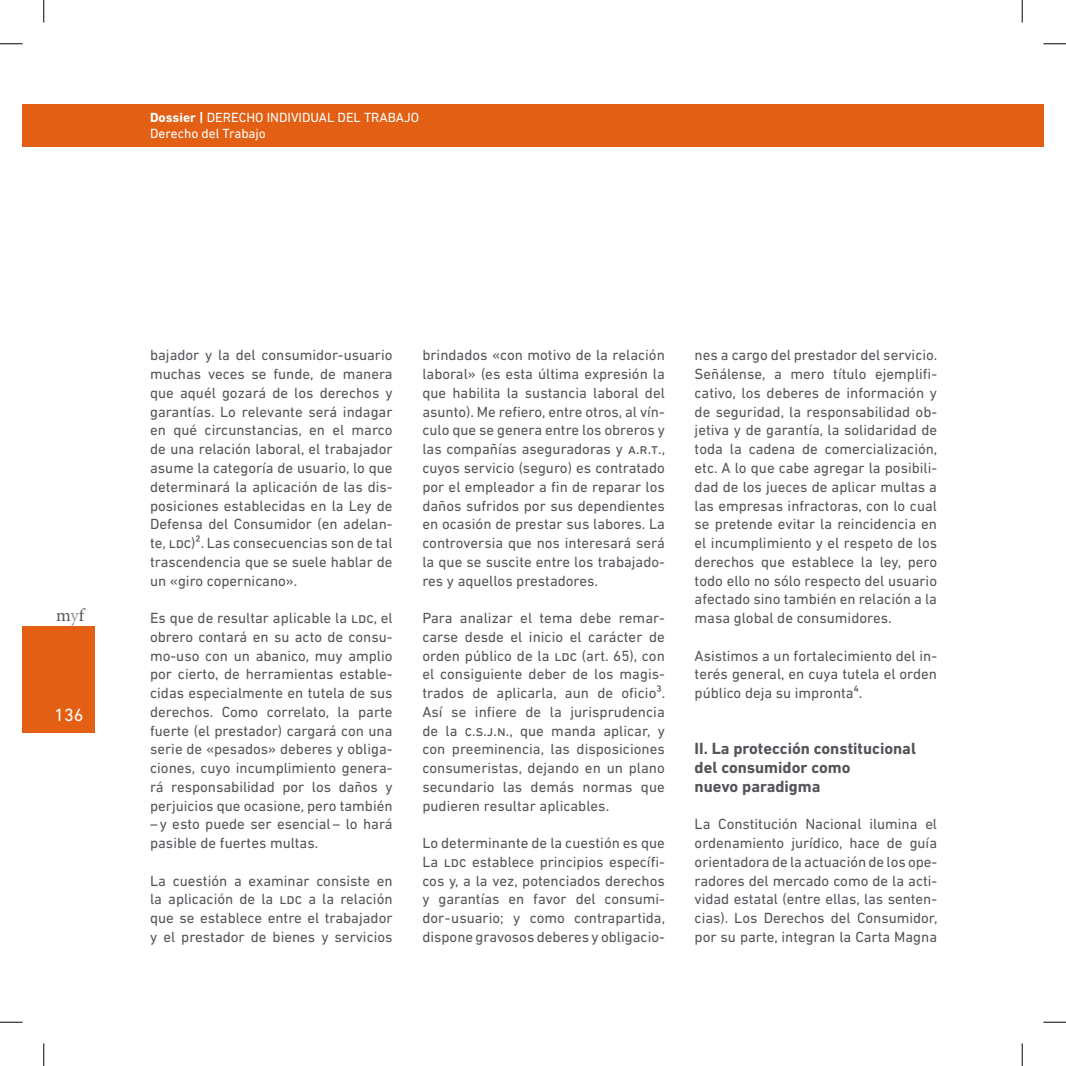
<style>
.page{position:relative;width:1066px;height:1066px;background:#fff}
.page>*{position:absolute;margin:0;border:0;box-sizing:border-box;transform-origin:0 0}
.t1{font:18px "Minion Pro";color:#54555a}
.t2{font:18px "DIN Next LT Pro";color:#fff}
.t3{font:700 16.5px "DIN Next LT Pro";color:#54555a}
.t4{font:15px/18.8px "DIN Next LT Pro";color:#54555a;text-align:justify}
.t5{font:13.5px/16.2px "DIN Next LT Pro";color:#fff}
.s1{font-weight:700}
.s2{color:#959599}
</style>
<div class="page">
<div style="left:1022px;top:104px;width:21px;height:43px;background:#e25f14"></div>
<div style="left:22px;top:626px;width:73px;height:107px;background:#e25f14"></div>
<div style="left:22px;top:104px;width:1000px;height:43px;background:#e25f14"></div>
<svg style="left:0;top:44px;width:22px;height:1px"></svg>
<svg style="left:1043px;top:44px;width:22px;height:1px"></svg>
<svg style="left:0;top:1021px;width:22px;height:1px"></svg>
<svg style="left:1043px;top:1021px;width:22px;height:1px"></svg>
<svg style="left:44px;top:0;width:1px;height:23px"></svg>
<svg style="left:44px;top:1043px;width:1px;height:22px"></svg>
<svg style="left:1021px;top:0;width:1px;height:23px"></svg>
<svg style="left:1021px;top:1043px;width:1px;height:22px"></svg>
<p class="t5" style="left:150px;top:109px;width:270px"><span class="s1">Dossier |</span> DERECHO INDIVIDUAL DEL TRABAJO<br>Derecho del Trabajo</p>
<p class="t1" style="left:56px;top:603px;width:29px">m<span class="s2">y</span>f</p>
<p class="t2" style="left:54px;top:704px;width:31px">136</p>
<p class="t4" style="left:150px;top:346px;width:244px">bajador y la del consumidor-usuario muchas veces se funde, de manera que aquél gozará de los derechos y garantías. Lo relevante será indagar en qué circunstancias, en el marco de una relación laboral, el trabajador asume la categoría de usuario, lo que determinará la aplicación de las dis&shy;posiciones establecidas en la Ley de Defensa del Consumidor (en adelan&shy;te, Ldc)². Las consecuencias son de tal trascendencia que se suele hablar de un «giro copernicano».</p>
<p class="t4" style="left:150px;top:608px;width:244px">Es que de resultar aplicable la Ldc, el obrero contará en su acto de consu&shy;mo-uso con un abanico, muy amplio por cierto, de herramientas estable&shy;cidas especialmente en tutela de sus derechos. Como correlato, la parte fuerte (el prestador) cargará con una serie de «pesados» deberes y obliga&shy;ciones, cuyo incumplimiento genera&shy;rá responsabilidad por los daños y perjuicios que ocasione, pero también –y esto puede ser esencial– lo hará pasible de fuertes multas.</p>
<p class="t4" style="left:150px;top:871px;width:244px">La cuestión a examinar consiste en la aplicación de la Ldc a la relación que se establece entre el trabajador y el prestador de bienes y servicios</p>
<p class="t4" style="left:422px;top:346px;width:244px">brindados «con motivo de la relación laboral» (es esta última expresión la que habilita la sustancia laboral del asunto). Me refiero, entre otros, al vín&shy;culo que se genera entre los obreros y las compañías aseguradoras y A.r.t., cuyos servicio (seguro) es contratado por el empleador a fin de reparar los daños sufridos por sus dependientes en ocasión de prestar sus labores. La controversia que nos interesará será la que se suscite entre los trabajado&shy;res y aquellos prestadores.</p>
<p class="t4" style="left:422px;top:608px;width:244px">Para analizar el tema debe remar&shy;carse desde el inicio el carácter de orden público de la Ldc (art. 65), con el consiguiente deber de los magis&shy;trados de aplicarla, aun de oficio³.<br>Así se infiere de la jurisprudencia de la C.s.j.n., que manda aplicar, y con preeminencia, las disposiciones consumeristas, dejando en un plano secundario las demás normas que pudieren resultar aplicables.</p>
<p class="t4" style="left:422px;top:833px;width:244px">Lo determinante de la cuestión es que La Ldc establece principios específi&shy;cos y, a la vez, potenciados derechos y garantías en favor del consumi&shy;dor-usuario; y como contrapartida, dispone gravosos deberes y obligacio-</p>
<p class="t4" style="left:694px;top:346px;width:244px">nes a cargo del prestador del servicio.</p>
<p class="t4" style="left:694px;top:364px;width:244px">Señálense, a mero título ejemplifi&shy;cativo, los deberes de información y de seguridad, la responsabilidad ob&shy;jetiva y de garantía, la solidaridad de toda la cadena de comercialización, etc. A lo que cabe agregar la posibili&shy;dad de los jueces de aplicar multas a las empresas infractoras, con lo cual se pretende evitar la reincidencia en el incumplimiento y el respeto de los derechos que establece la ley, pero todo ello no sólo respecto del usuario afectado sino también en relación a la masa global de consumidores.</p>
<p class="t4" style="left:694px;top:646px;width:244px">Asistimos a un fortalecimiento del in&shy;terés general, en cuya tutela el orden público deja su impronta⁴.</p>
<p class="t3" style="left:694px;top:739px;width:223px">II. La protección constitucional</p>
<p class="t3" style="left:694px;top:757px;width:157px">del consumidor como</p>
<p class="t3" style="left:694px;top:776px;width:127px">nuevo paradigma</p>
<p class="t4" style="left:694px;top:814px;width:244px">La Constitución Nacional ilumina el ordenamiento jurídico, hace de guía orientadora de la actuación de los ope&shy;radores del mercado como de la acti&shy;vidad estatal (entre ellas, las senten&shy;cias). Los Derechos del Consumidor, por su parte, integran la Carta Magna</p>
</div>
